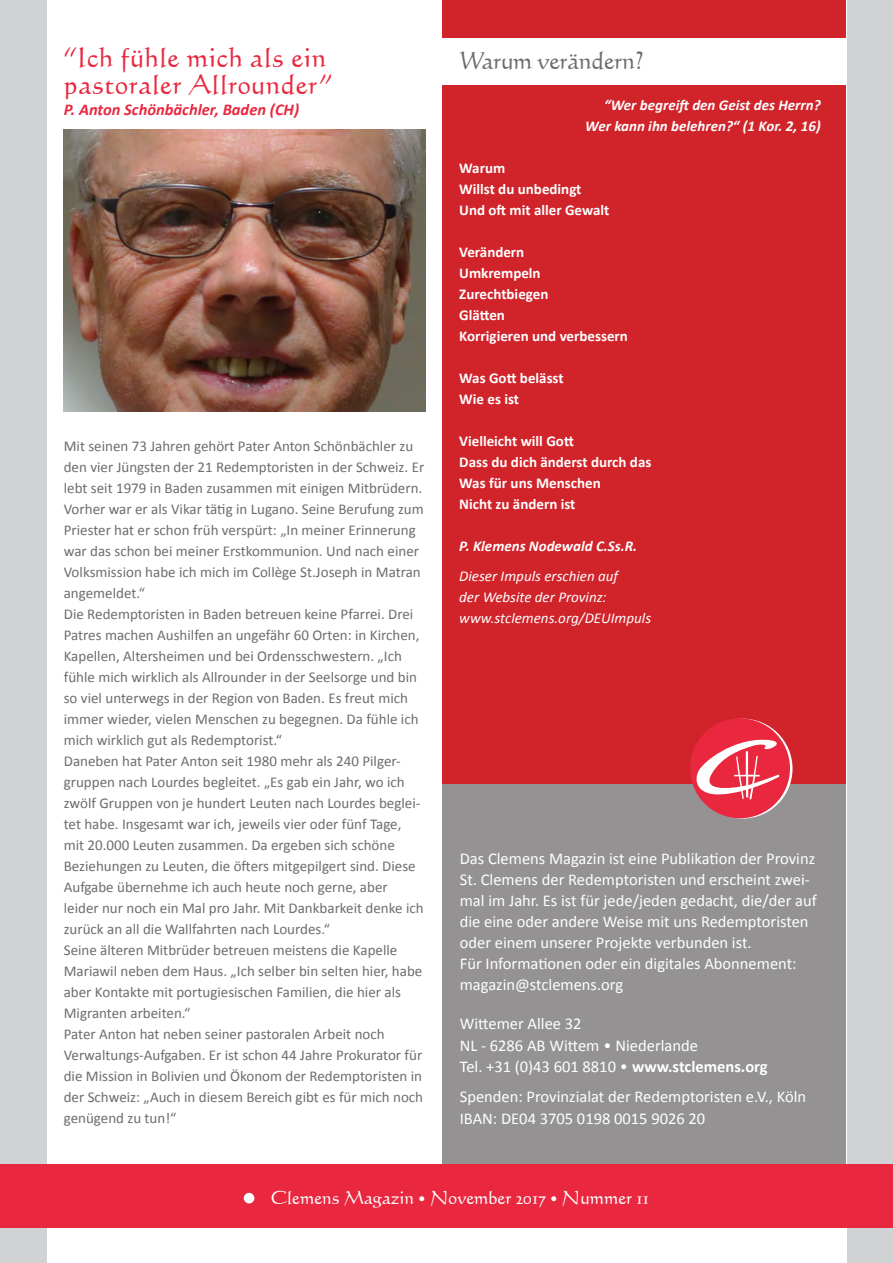
<style>
.page{position:relative;width:893px;height:1263px;background:#d1d2d4}
.page>*{position:absolute;margin:0;border:0;box-sizing:border-box;transform-origin:0 0}
.t1{font:27px/27px "Calligraph 421 BT";letter-spacing:.02em;color:#e9283f}
.t2{font:24px "Calligraph 421 BT";letter-spacing:-.01em;color:#6c6d70}
.t3{font:18px "Calligraph 421 BT";color:#fff}
.t4{font:16.5px/21px "Calibri";color:#fff}
.t5{font:italic 700 16.5px "Calibri";color:#e9283f}
.t6{font:15px/21px "Calibri";color:#6c6d70}
.t7{font:700 15px/21px "Calibri";color:#fff}
.t8{font:italic 700 15px/21px "Calibri";color:#fff;text-align:right}
.t9{font:italic 15px/21px "Calibri";color:#fff}
.s1{font-family:"Arial";font-weight:900;font-size:15px}
.s2{font-weight:700}
</style>
<div class="page">
<div style="left:47px;top:0;width:799px;height:1263px;background:#fff"></div>
<div style="left:442px;top:770px;width:404px;height:426px;background:#959293"></div>
<div style="left:442px;top:0;width:404px;height:783px;background:#d1232a"></div>
<div style="left:0;top:1164px;width:893px;height:64px;background:#e9283f"></div>
<div style="left:244px;top:1193px;width:10px;height:10px;background:#fff;border-radius:50%"></div>
<div style="left:690px;top:718px;width:100px;height:100px;background:#e9283f;border-radius:50%"></div>
<svg style="left:693px;top:739px;width:95px;height:60px"></svg>
<div style="left:429px;top:38px;width:417px;height:47px;background:#fff"></div>
<img style="left:64px;top:130px;width:361px;height:282px">
<h1 class="t1" style="left:64px;top:43px;width:270px">“Ich fühle mich als ein pastoraler Allrounder”</h1>
<p class="t5" style="left:64px;top:99px;width:237px">P. Anton Schönbächler, Baden (CH)</p>
<p class="t6" style="left:64px;top:436px;width:362px">Mit seinen 73 Jahren gehört Pater Anton Schönbächler zu den vier Jüngsten der 21 Redemptoristen in der Schweiz. Er lebt seit 1979 in Baden zusammen mit einigen Mitbrüdern.<br>Vorher war er als Vikar tätig in Lugano. Seine Berufung zum Priester hat er schon früh verspürt: „In meiner Erinnerung war das schon bei meiner Erstkommunion. Und nach einer Volksmission habe ich mich im Collège St.Joseph in Matran angemeldet.“<br>Die Redemptoristen in Baden betreuen keine Pfarrei. Drei Patres machen Aushilfen an ungefähr 60 Orten: in Kirchen, Kapellen, Altersheimen und bei Ordensschwestern. „Ich fühle mich wirklich als Allrounder in der Seelsorge und bin so viel unterwegs in der Region von Baden. Es freut mich immer wieder, vielen Menschen zu begegnen. Da fühle ich mich wirklich gut als Redemptorist.“<br>Daneben hat Pater Anton seit 1980 mehr als 240 Pilger&shy;gruppen nach Lourdes begleitet. „Es gab ein Jahr, wo ich zwölf Gruppen von je hundert Leuten nach Lourdes beglei&shy;tet habe. Insgesamt war ich, jeweils vier oder fünf Tage, mit 20.000 Leuten zusammen. Da ergeben sich schöne Beziehungen zu Leuten, die öfters mitgepilgert sind. Diese Aufgabe übernehme ich auch heute noch gerne, aber leider nur noch ein Mal pro Jahr. Mit Dankbarkeit denke ich zurück an all die Wallfahrten nach Lourdes.“<br>Seine älteren Mitbrüder betreuen meistens die Kapelle Mariawil neben dem Haus. „Ich selber bin selten hier, habe aber Kontakte mit portugiesischen Familien, die hier als Migranten arbeiten.“<br>Pater Anton hat neben seiner pastoralen Arbeit noch Verwaltungs-Aufgaben. Er ist schon 44 Jahre Prokurator für die Mission in Bolivien und Ökonom der Redemptoristen in der Schweiz: „Auch in diesem Bereich gibt es für mich noch genügend zu tun!“</p>
<h2 class="t2" style="left:459px;top:45px;width:187px">Warum verändern?</h2>
<p class="t8" style="left:585px;top:95px;width:237px">“Wer begreift den Geist des Herrn?<br>Wer kann ihn belehren?“ (1 Kor. 2, 16)</p>
<p class="t7" style="left:459px;top:158px;width:152px">Warum<br>Willst du unbedingt<br>Und oft mit aller Gewalt</p>
<p class="t7" style="left:459px;top:242px;width:170px">Verändern<br>Umkrempeln<br>Zurechtbiegen<br>Glätten<br>Korrigieren und verbessern</p>
<p class="t7" style="left:459px;top:368px;width:106px">Was Gott belässt<br>Wie es ist</p>
<p class="t7" style="left:459px;top:431px;width:194px">Vielleicht will Gott<br>Dass du dich änderst durch das<br>Was für uns Menschen<br>Nicht zu ändern ist</p>
<p class="t8" style="left:459px;top:536px;width:179px">P. Klemens Nodewald C.Ss.R.</p>
<p class="t9" style="left:459px;top:565px;width:193px">Dieser Impuls erschien auf<br>der Website der Provinz: www.stclemens.org/DEUImpuls</p>
<p class="t4" style="left:460px;top:848px;width:358px">Das Clemens Magazin ist eine Publikation der Provinz St. Clemens der Redemptoristen und erscheint zwei&shy;mal im Jahr. Es ist für jede/jeden gedacht, die/der auf die eine oder andere Weise mit uns Redemptoristen oder einem unserer Projekte verbunden ist.<br>Für Informationen oder ein digitales Abonnement: magazin@stclemens.org</p>
<p class="t4" style="left:460px;top:1013px;width:309px;line-height:21.6px">Wittemer Allee 32<br>NL - 6286 AB Wittem <span class="s1">•</span> Niederlande<br>Tel. +31 (0)43 601 8810 <span class="s1">•</span> <span class="s2">www.stclemens.org</span></p>
<p class="t4" style="left:460px;top:1086px;width:348px">Spenden: Provinzialat der Redemptoristen e.V., Köln<br>IBAN: DE04 3705 0198 0015 9026 20</p>
<p class="t3" style="left:271px;top:1186px;width:380px">Clemens Magazin <span class="s1">•</span> November 2017 <span class="s1">•</span> Nummer 11</p>
</div>
